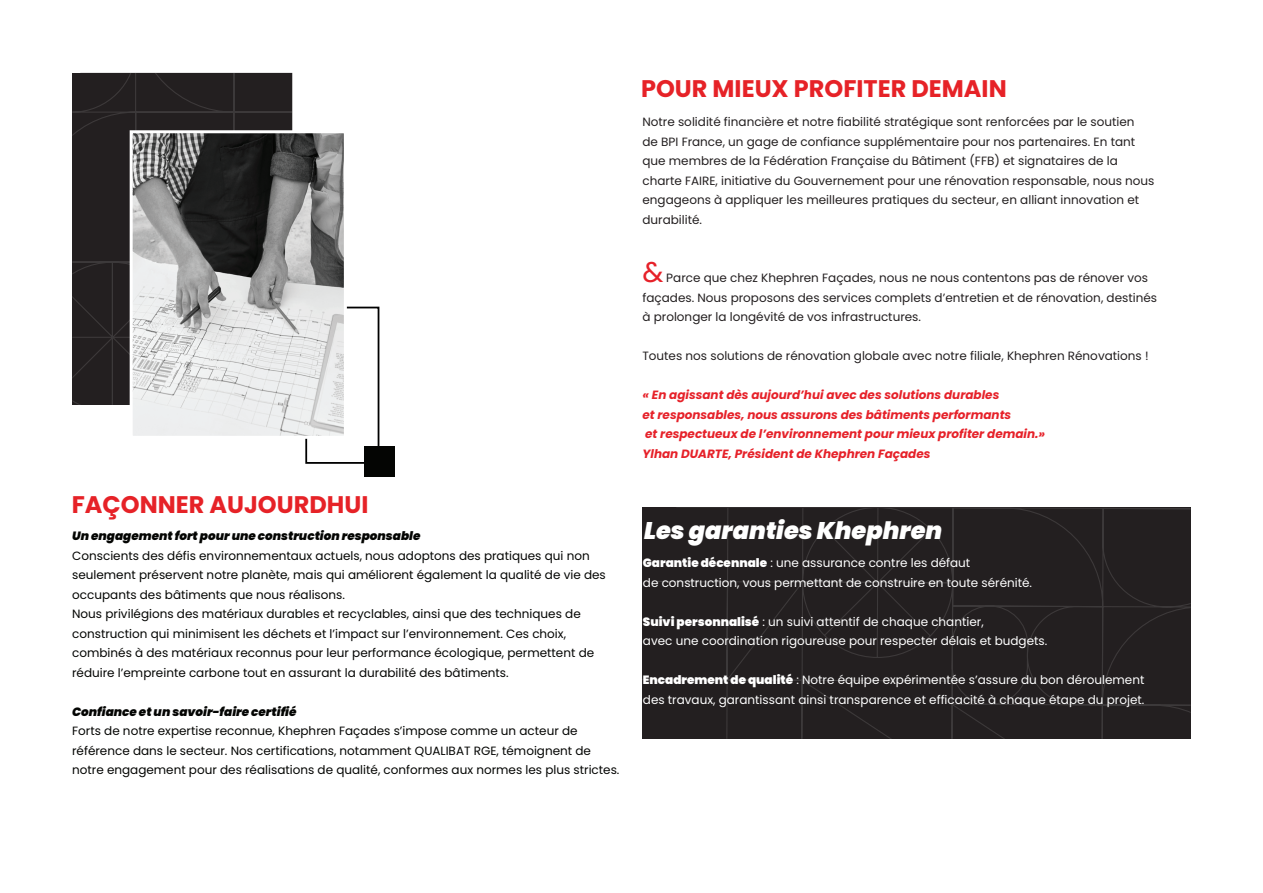
<style>
.page{position:relative;width:1263px;height:893px;background:#fff}
.page>*{position:absolute;margin:0;border:0;box-sizing:border-box;transform-origin:0 0}
.t1{font:28.5px "Poppins";color:#e62129}
.t2{font:700 24px "Poppins";color:#e62227}
.t3{font:italic 900 24px "Poppins";color:#fff}
.t4{font:12px/19.5px "Poppins";color:#040503}
.t5{font:12px/19.5px "Poppins";color:#231f20}
.t6{font:12px/19.5px "Poppins";color:#fff}
.t7{font:italic 700 12px/19.5px "Poppins";color:#e62129}
.t8{font:italic 900 12px "Poppins";color:#040503}
.s1{font-weight:900}
</style>
<div class="page">
<div style="left:72px;top:73px;width:220px;height:332px;background:#231f20"></div>
<div style="left:305px;top:307px;width:74px;height:157px;border:2px solid #000"></div>
<img style="left:134px;top:134px;width:209px;height:301px">
<div style="left:130px;top:130px;width:217px;height:309px;border:3px solid #fff"></div>
<div style="left:642px;top:507px;width:549px;height:232px;background:#231f20"></div>
<div style="left:364px;top:446px;width:31px;height:31px;background:#040503"></div>
<h2 class="t2" style="left:72px;top:490px;width:298px">FAÇONNER AUJOURDHUI</h2>
<p class="t8" style="left:72px;top:529px;width:350px">Un engagement fort pour une construction responsable</p>
<p class="t4" style="left:72px;top:546px;width:535px">Conscients des défis environnementaux actuels, nous adoptons des pratiques qui non seulement préservent notre planète, mais qui améliorent également la qualité de vie des occupants des bâtiments que nous réalisons.<br>Nous privilégions des matériaux durables et recyclables, ainsi que des techniques de construction qui minimisent les déchets et l’impact sur l’environnement. Ces choix, combinés à des matériaux reconnus pour leur performance écologique, permettent de réduire l’empreinte carbone tout en assurant la durabilité des bâtiments.</p>
<p class="t8" style="left:72px;top:705px;width:226px">Confiance et un savoir-faire certifié</p>
<p class="t4" style="left:72px;top:721px;width:549px">Forts de notre expertise reconnue, Khephren Façades s’impose comme un acteur de référence dans le secteur. Nos certifications, notamment QUALIBAT RGE, témoignent de notre engagement pour des réalisations de qualité, conformes aux normes les plus strictes.</p>
<h2 class="t2" style="left:641px;top:75px;width:367px">POUR MIEUX PROFITER DEMAIN</h2>
<p class="t5" style="left:642px;top:112px;width:513px">Notre solidité financière et notre fiabilité stratégique sont renforcées par le soutien<br>de BPI France, un gage de confiance supplémentaire pour nos partenaires. En tant que membres de la Fédération Française du Bâtiment (FFB) et signataires de la charte FAIRE, initiative du Gouvernement pour une rénovation responsable, nous nous engageons à appliquer les meilleures pratiques du secteur, en alliant innovation et durabilité.</p>
<h1 class="t1" style="left:642px;top:256px;width:23px">&amp;</h1>
<p class="t5" style="left:642px;top:268px;width:516px;text-indent:24px">Parce que chez Khephren Façades, nous ne nous contentons pas de rénover vos façades. Nous proposons des services complets d’entretien et de rénovation, destinés à prolonger la longévité de vos infrastructures.</p>
<p class="t5" style="left:642px;top:346px;width:508px">Toutes nos solutions de rénovation globale avec notre filiale, Khephren Rénovations !</p>
<p class="t7" style="left:642px;top:385px;width:404px">« En agissant dès aujourd’hui avec des solutions durables<br>et responsables, nous assurons des bâtiments performants<br>et respectueux de l’environnement pour mieux profiter demain.» Ylhan DUARTE, Président de Khephren Façades</p>
<h2 class="t3" style="left:644px;top:517px;width:300px">Les garanties Khephren</h2>
<p class="t6" style="left:643px;top:553px;width:391px"><span class="s1">Garantie décennale</span> : une assurance contre les défaut<br>de construction, vous permettant de construire en toute sérénité.</p>
<p class="t6" style="left:643px;top:612px;width:406px"><span class="s1">Suivi personnalisé</span> : un suivi attentif de chaque chantier,<br>avec une coordination rigoureuse pour respecter délais et budgets.</p>
<p class="t6" style="left:643px;top:670px;width:503px"><span class="s1">Encadrement de qualité</span> : Notre équipe expérimentée s’assure du bon déroulement des travaux, garantissant ainsi transparence et efficacité à chaque étape du projet.</p>
</div>
